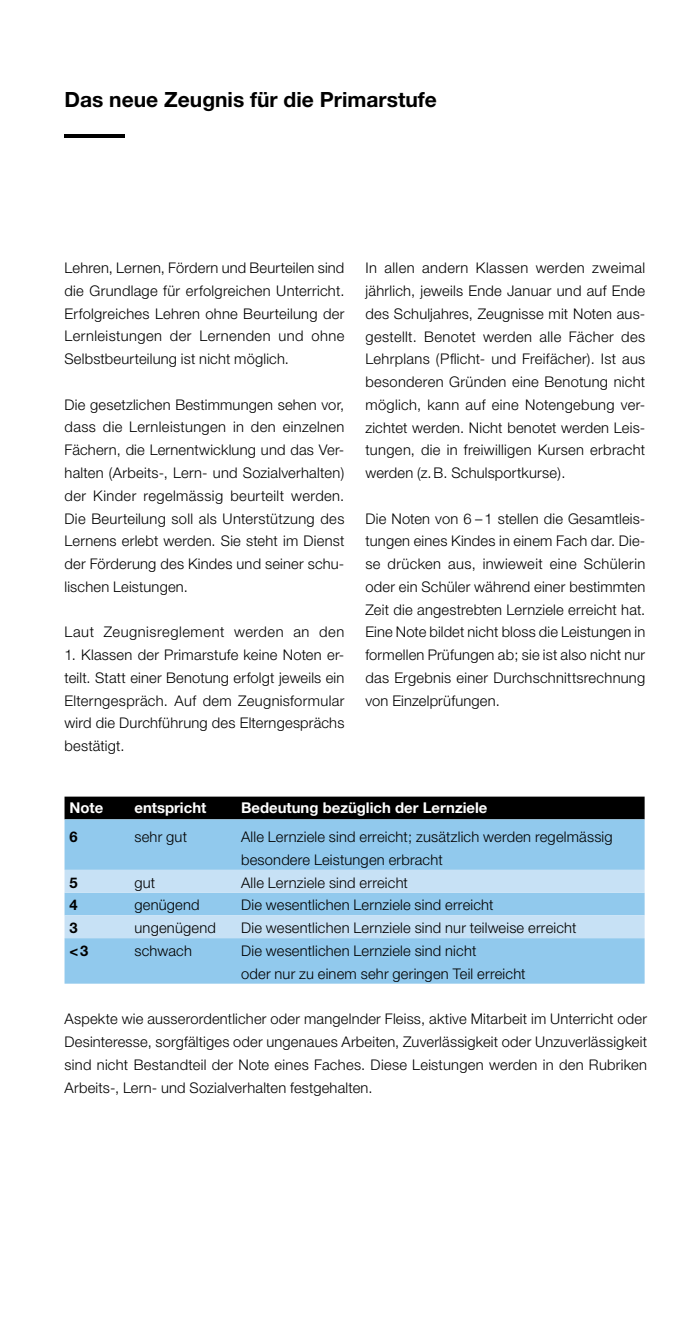
<style>
.page{position:relative;width:695px;height:1340px;background:#fff}
.page>*{position:absolute;margin:0;border:0;box-sizing:border-box;transform-origin:0 0}
.t1{font:700 21px "Helvetica Neue";color:#000}
.t2{font:700 14.88px "Helvetica Neue";color:#fff}
.t3{font:300 14.7px/22.8px "Helvetica Neue";letter-spacing:.015em;color:#000;text-align:justify}
.t4{font:300 14.7px "Helvetica Neue";letter-spacing:.04em;color:#000}
.t5{font:700 14.7px "Helvetica Neue";color:#000}
</style>
<div class="page">
<div style="left:64px;top:796px;width:580px;height:23px;background:#000"></div>
<div style="left:64px;top:819px;width:580px;height:164px;background:#91c9ed"></div>
<svg style="left:64px;top:869px;width:580px;height:69px;background:#b6d9f2"></svg>
<hr style="left:64px;top:134px;width:61px;height:4px;background:#000">
<h1 class="t1" style="left:64px;top:87px;width:374px">Das neue Zeugnis für die Primarstufe</h1>
<p class="t3" style="left:64px;top:256px;width:281px">Lehren, Lernen, Fördern und Beurteilen sind die Grundlage für erfolgreichen Unterricht.<br>Erfolgreiches Lehren ohne Beurteilung der Lernleistungen der Lernenden und ohne Selbstbeurteilung ist nicht möglich.</p>
<p class="t3" style="left:64px;top:393px;width:281px">Die gesetzlichen Bestimmungen sehen vor, dass die Lernleistungen in den einzelnen Fächern, die Lernentwicklung und das Ver&shy;halten (Arbeits-, Lern- und Sozialverhalten) der Kinder regelmässig beurteilt werden.<br>Die Beurteilung soll als Unterstützung des Lernens erlebt werden. Sie steht im Dienst der Förderung des Kindes und seiner schu&shy;lischen Leistungen.</p>
<p class="t4" style="left:64px;top:623px;width:281px">Laut Zeugnisreglement werden an den</p>
<p class="t3" style="left:64px;top:643px;width:281px">1. Klassen der Primarstufe keine Noten er&shy;teilt. Statt einer Benotung erfolgt jeweils ein Elterngespräch. Auf dem Zeugnisformular wird die Durchführung des Elterngesprächs bestätigt.</p>
<p class="t3" style="left:365px;top:256px;width:281px">In allen andern Klassen werden zweimal jährlich, jeweils Ende Januar und auf Ende des Schuljahres, Zeugnisse mit Noten aus&shy;gestellt. Benotet werden alle Fächer des Lehrplans (Pflicht- und Freifächer). Ist aus besonderen Gründen eine Benotung nicht möglich, kann auf eine Notengebung ver&shy;zichtet werden. Nicht benotet werden Leis&shy;tungen, die in freiwilligen Kursen erbracht werden (z.B. Schulsportkurse).</p>
<p class="t3" style="left:365px;top:506px;width:281px">Die Noten von 6 –1 stellen die Gesamtleis&shy;tungen eines Kindes in einem Fach dar. Die&shy;se drücken aus, inwieweit eine Schülerin oder ein Schüler während einer bestimmten Zeit die angestrebten Lernziele erreicht hat.<br>Eine Note bildet nicht bloss die Leistungen in formellen Prüfungen ab; sie ist also nicht nur das Ergebnis einer Durchschnittsrechnung von Einzelprüfungen.</p>
<p class="t2" style="left:69px;top:798px;width:35px">Note</p>
<p class="t2" style="left:134px;top:798px;width:73px">entspricht</p>
<p class="t2" style="left:241px;top:798px;width:248px">Bedeutung bezüglich der Lernziele</p>
<p class="t5" style="left:69px;top:827px;width:10px">6</p>
<p class="t3" style="left:134px;top:825px;width:54px">sehr gut</p>
<p class="t3" style="left:241px;top:825px;width:373px">Alle Lernziele sind erreicht; zusätzlich werden regelmässig besondere Leistungen erbracht</p>
<p class="t5" style="left:69px;top:873px;width:10px">5</p>
<p class="t3" style="left:134px;top:870px;width:22px">gut</p>
<p class="t3" style="left:241px;top:870px;width:168px">Alle Lernziele sind erreicht</p>
<p class="t5" style="left:69px;top:896px;width:10px">4</p>
<p class="t3" style="left:134px;top:893px;width:67px">genügend</p>
<p class="t3" style="left:241px;top:893px;width:254px">Die wesentlichen Lernziele sind erreicht</p>
<p class="t5" style="left:69px;top:918px;width:10px">3</p>
<p class="t3" style="left:134px;top:916px;width:83px">ungenügend</p>
<p class="t3" style="left:241px;top:916px;width:337px">Die wesentlichen Lernziele sind nur teilweise erreicht</p>
<p class="t5" style="left:70px;top:941px;width:20px">&lt;3</p>
<p class="t3" style="left:134px;top:939px;width:59px">schwach</p>
<p class="t3" style="left:241px;top:939px;width:286px">Die wesentlichen Lernziele sind nicht<br>oder nur zu einem sehr geringen Teil erreicht</p>
<p class="t3" style="left:65px;top:1007px;width:584px">Aspekte wie ausserordentlicher oder mangelnder Fleiss, aktive Mitarbeit im Unterricht oder Desinteresse, sorgfältiges oder ungenaues Arbeiten, Zuverlässigkeit oder Unzuverlässigkeit sind nicht Bestandteil der Note eines Faches. Diese Leistungen werden in den Rubriken Arbeits-, Lern- und Sozialverhalten festgehalten.</p>
</div>
